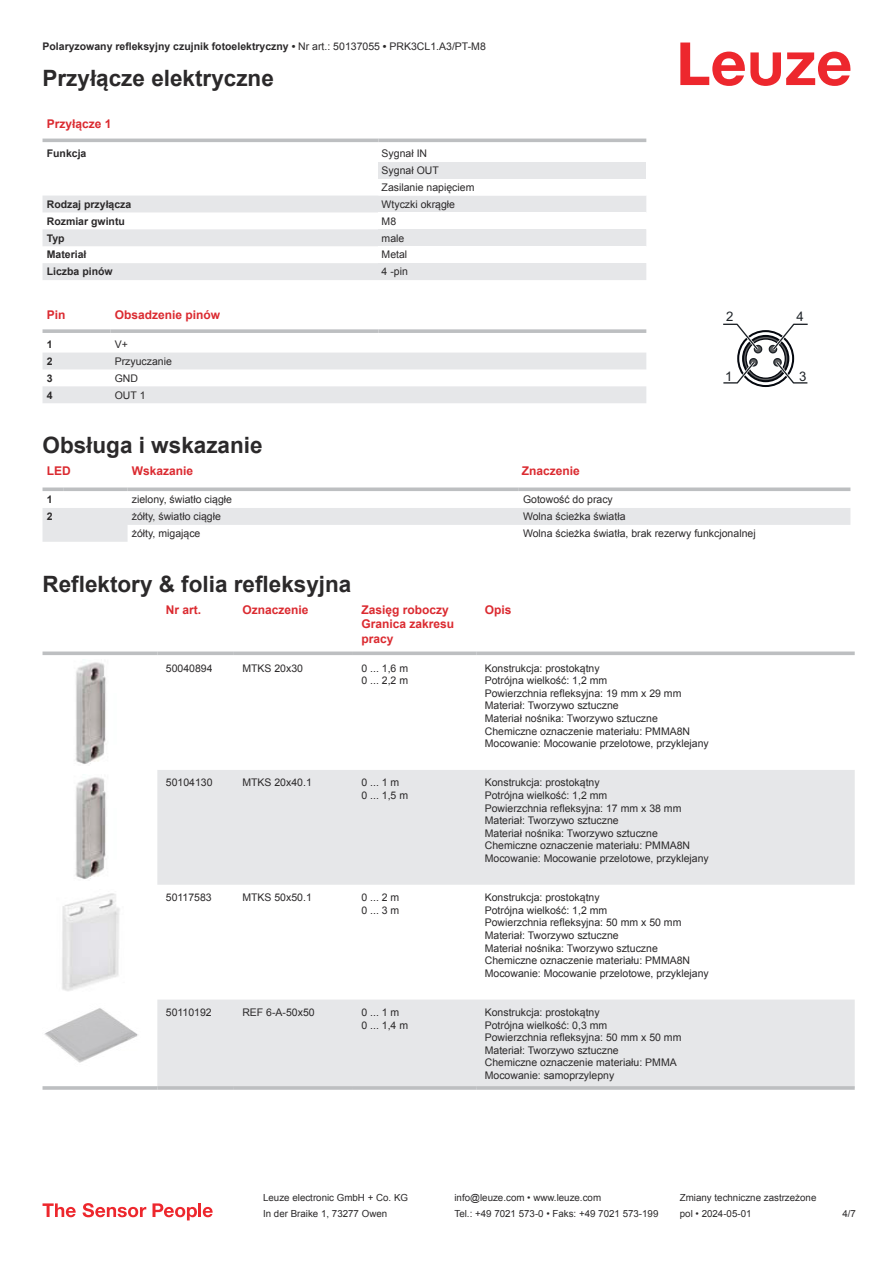
<style>
.page{position:relative;width:893px;height:1263px;background:#fff}
.page>*{position:absolute;margin:0;border:0;box-sizing:border-box;transform-origin:0 0}
.t1{font:700 22.5px "Arial";color:#2b292a}
.t2{font:13.2px "Arial";color:#1e2328}
.t3{font:700 12px/14.4px "Arial";color:#db2a30}
.t4{font:10.5px/12.6px "Arial";color:#2b292a}
.t5{font:700 10.5px "Arial";color:#2b292a}
.t6{font:9.75px "Arial";color:#2b292a}
.s1{font-weight:400}
</style>
<div class="page">
<svg style="left:680px;top:43px;width:170px;height:43px"></svg>
<svg style="left:43px;top:138px;width:603px;height:58px"></svg>
<svg style="left:43px;top:196px;width:335px;height:84px;fill:#e6e7e9"></svg>
<hr style="left:43px;top:139px;width:335px;height:3px;background:#bdbfc1">
<hr style="left:378px;top:139px;width:268px;height:3px;background:#bdbfc1">
<svg style="left:378px;top:145px;width:268px;height:51px"></svg>
<div style="left:378px;top:162px;width:268px;height:17px;background:#e6e7e9"></div>
<div style="left:378px;top:196px;width:268px;height:16px;background:#e6e7e9"></div>
<div style="left:378px;top:229px;width:268px;height:17px;background:#e6e7e9"></div>
<div style="left:378px;top:263px;width:268px;height:17px;background:#e6e7e9"></div>
<svg style="left:43px;top:352px;width:603px;height:1px"></svg>
<svg style="left:43px;top:353px;width:603px;height:50px"></svg>
<svg style="left:43px;top:329px;width:68px;height:4px"></svg>
<svg style="left:111px;top:329px;width:267px;height:4px"></svg>
<svg style="left:378px;top:329px;width:268px;height:4px"></svg>
<svg style="left:43px;top:508px;width:807px;height:34px"></svg>
<svg style="left:43px;top:487px;width:21px;height:4px"></svg>
<svg style="left:64px;top:487px;width:64px;height:4px"></svg>
<svg style="left:128px;top:487px;width:391px;height:4px;background:#c5c7c8"></svg>
<svg style="left:519px;top:487px;width:331px;height:4px"></svg>
<svg style="left:157px;top:770px;width:698px;height:316px;fill:#e6e7e9"></svg>
<svg style="left:43px;top:651px;width:114px;height:4px"></svg>
<svg style="left:157px;top:651px;width:77px;height:4px"></svg>
<svg style="left:234px;top:651px;width:119px;height:4px"></svg>
<svg style="left:353px;top:651px;width:123px;height:4px"></svg>
<svg style="left:476px;top:651px;width:379px;height:4px;background:#c5c7c9"></svg>
<hr style="left:43px;top:1086px;width:114px;height:4px;background:#bdbfc1">
<hr style="left:157px;top:1086px;width:77px;height:4px;background:#c5c6c8">
<hr style="left:234px;top:1086px;width:119px;height:4px;background:#bdbfc1">
<hr style="left:353px;top:1086px;width:123px;height:4px;background:#bdbfc1">
<hr style="left:476px;top:1086px;width:379px;height:4px;background:#c5c6c8">
<img style="left:75px;top:659px;width:31px;height:105px">
<img style="left:75px;top:774px;width:31px;height:105px">
<img style="left:62px;top:893px;width:58px;height:98px">
<img style="left:44px;top:1008px;width:94px;height:55px">
<svg style="left:723px;top:323px;width:85px;height:64px"></svg>
<svg style="left:43px;top:1203px;width:33px;height:14px"></svg>
<svg style="left:83px;top:1203px;width:63px;height:14px"></svg>
<svg style="left:153px;top:1203px;width:44px;height:17px"></svg>
<hr style="left:198px;top:1203px;width:3px;height:14px;background:#ed272d">
<svg style="left:203px;top:1207px;width:10px;height:10px"></svg>
<p class="t5" style="left:43px;top:43px;width:445px">Polaryzowany refleksyjny czujnik fotoelektryczny • <span class="s1">Nr art.: 50137055</span> • <span class="s1">PRK3CL1.A3/PT-M8</span></p>
<h1 class="t1" style="left:43px;top:63px;width:233px">Przyłącze elektryczne</h1>
<p class="t3" style="left:47px;top:116px;width:66px">Przyłącze 1</p>
<p class="t5" style="left:47px;top:149px;width:41px">Funkcja</p>
<p class="t4" style="left:382px;top:145px;width:94px;line-height:17px">Sygnał IN<br>Sygnał OUT<br>Zasilanie napięciem</p>
<p class="t5" style="left:47px;top:197px;width:86px">Rodzaj przyłącza</p>
<p class="t4" style="left:382px;top:198px;width:75px">Wtyczki okrągłe</p>
<p class="t5" style="left:47px;top:214px;width:80px">Rozmiar gwintu</p>
<p class="t4" style="left:382px;top:216px;width:16px">M8</p>
<p class="t5" style="left:47px;top:234px;width:19px">Typ</p>
<p class="t4" style="left:382px;top:231px;width:24px">male</p>
<p class="t5" style="left:47px;top:247px;width:41px">Materiał</p>
<p class="t4" style="left:382px;top:248px;width:27px">Metal</p>
<p class="t5" style="left:47px;top:264px;width:67px">Liczba pinów</p>
<p class="t4" style="left:382px;top:265px;width:28px">4 -pin</p>
<p class="t3" style="left:47px;top:308px;width:20px">Pin</p>
<p class="t3" style="left:115px;top:307px;width:107px">Obsadzenie pinów</p>
<p class="t5" style="left:47px;top:337px;width:7px">1</p>
<p class="t4" style="left:115px;top:338px;width:15px">V+</p>
<p class="t5" style="left:47px;top:354px;width:7px">2</p>
<p class="t4" style="left:115px;top:356px;width:59px">Przyuczanie</p>
<p class="t5" style="left:47px;top:371px;width:7px">3</p>
<p class="t4" style="left:115px;top:372px;width:25px">GND</p>
<p class="t5" style="left:47px;top:387px;width:7px">4</p>
<p class="t4" style="left:115px;top:389px;width:32px">OUT 1</p>
<h1 class="t1" style="left:43px;top:430px;width:222px">Obsługa i wskazanie</h1>
<p class="t3" style="left:47px;top:465px;width:25px">LED</p>
<p class="t3" style="left:132px;top:465px;width:63px">Wskazanie</p>
<p class="t3" style="left:522px;top:465px;width:60px">Znaczenie</p>
<p class="t5" style="left:47px;top:492px;width:7px">1</p>
<p class="t4" style="left:132px;top:493px;width:102px">zielony, światło ciągłe</p>
<p class="t4" style="left:523px;top:493px;width:91px">Gotowość do pracy</p>
<p class="t5" style="left:47px;top:509px;width:7px">2</p>
<p class="t4" style="left:132px;top:510px;width:91px">żółty, światło ciągłe</p>
<p class="t4" style="left:523px;top:510px;width:104px">Wolna ścieżka światła</p>
<p class="t4" style="left:132px;top:527px;width:70px">żółty, migające</p>
<p class="t4" style="left:523px;top:527px;width:234px">Wolna ścieżka światła, brak rezerwy funkcjonalnej</p>
<h1 class="t1" style="left:43px;top:575px;width:310px">Reflektory &amp; folia refleksyjna</h1>
<p class="t3" style="left:166px;top:603px;width:37px">Nr art.</p>
<p class="t3" style="left:242px;top:603px;width:68px">Oznaczenie</p>
<p class="t3" style="left:361px;top:603px;width:94px">Zasięg roboczy<br>Granica zakresu pracy</p>
<p class="t3" style="left:485px;top:603px;width:28px">Opis</p>
<p class="t4" style="left:166px;top:661px;width:48px">50040894</p>
<p class="t4" style="left:242px;top:661px;width:62px">MTKS 20x30</p>
<p class="t4" style="left:361px;top:662px;width:48px">0 ... 1,6 m<br>0 ... 2,2 m</p>
<p class="t4" style="left:485px;top:661px;width:226px">Konstrukcja: prostokątny<br>Potrójna wielkość: 1,2 mm<br>Powierzchnia refleksyjna: 19 mm x 29 mm Materiał: Tworzywo sztuczne<br>Materiał nośnika: Tworzywo sztuczne Chemiczne oznaczenie materiału: PMMA8N Mocowanie: Mocowanie przelotowe, przyklejany</p>
<p class="t4" style="left:166px;top:776px;width:48px">50104130</p>
<p class="t4" style="left:242px;top:776px;width:71px">MTKS 20x40.1</p>
<p class="t4" style="left:361px;top:777px;width:48px">0 ... 1 m<br>0 ... 1,5 m</p>
<p class="t4" style="left:485px;top:776px;width:226px">Konstrukcja: prostokątny<br>Potrójna wielkość: 1,2 mm<br>Powierzchnia refleksyjna: 17 mm x 38 mm Materiał: Tworzywo sztuczne<br>Materiał nośnika: Tworzywo sztuczne Chemiczne oznaczenie materiału: PMMA8N Mocowanie: Mocowanie przelotowe, przyklejany</p>
<p class="t4" style="left:166px;top:892px;width:47px">50117583</p>
<p class="t4" style="left:242px;top:891px;width:71px">MTKS 50x50.1</p>
<p class="t4" style="left:361px;top:892px;width:39px">0 ... 2 m<br>0 ... 3 m</p>
<p class="t4" style="left:485px;top:891px;width:226px">Konstrukcja: prostokątny<br>Potrójna wielkość: 1,2 mm<br>Powierzchnia refleksyjna: 50 mm x 50 mm Materiał: Tworzywo sztuczne<br>Materiał nośnika: Tworzywo sztuczne Chemiczne oznaczenie materiału: PMMA8N Mocowanie: Mocowanie przelotowe, przyklejany</p>
<p class="t4" style="left:166px;top:1006px;width:47px">50110192</p>
<p class="t4" style="left:242px;top:1006px;width:74px">REF 6-A-50x50</p>
<p class="t4" style="left:361px;top:1007px;width:48px">0 ... 1 m<br>0 ... 1,4 m</p>
<p class="t4" style="left:485px;top:1006px;width:198px">Konstrukcja: prostokątny<br>Potrójna wielkość: 0,3 mm<br>Powierzchnia refleksyjna: 50 mm x 50 mm<br>Materiał: Tworzywo sztuczne<br>Chemiczne oznaczenie materiału: PMMA<br>Mocowanie: samoprzylepny</p>
<p class="t2" style="left:726px;top:309px;width:9px">2</p>
<p class="t2" style="left:796px;top:309px;width:9px">4</p>
<p class="t2" style="left:725px;top:368px;width:9px">1</p>
<p class="t2" style="left:799px;top:368px;width:9px">3</p>
<p class="t6" style="left:263px;top:1191px;width:146px">Leuze electronic GmbH + Co. KG</p>
<p class="t6" style="left:454px;top:1191px;width:148px">info@leuze.com • www.leuze.com</p>
<p class="t6" style="left:680px;top:1191px;width:138px">Zmiany techniczne zastrzeżone</p>
<p class="t6" style="left:263px;top:1210px;width:126px">In der Braike 1, 73277 Owen</p>
<p class="t6" style="left:454px;top:1207px;width:205px">Tel.: +49 7021 573-0 • Faks: +49 7021 573-199</p>
<p class="t6" style="left:680px;top:1207px;width:73px">pol • 2024-05-01</p>
<p class="t6" style="left:842px;top:1207px;width:15px">4 /7</p>
</div>
